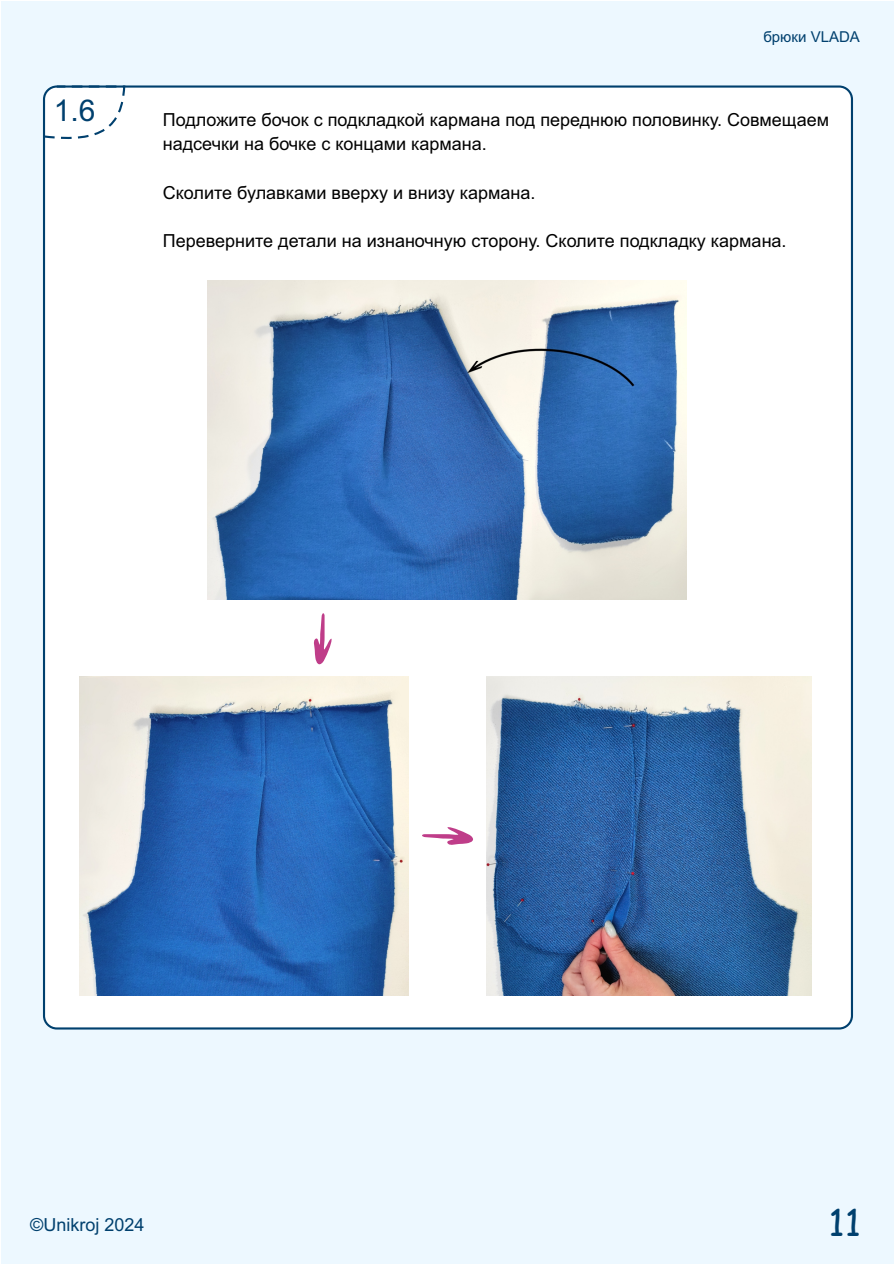
<style>
.page{position:relative;width:896px;height:1266px;background:#fff}
.page>*{position:absolute;margin:0;border:0;box-sizing:border-box;transform-origin:0 0}
.t1{font:36px "Comic Sans MS";color:#00406e}
.t2{font:30px "Arial";color:#00406e}
.t3{font:18px/24.2px "Arial";color:#000}
.t4{font:18px "Arial";color:#00406e}
.t5{font:15px "Arial";color:#00406e}
</style>
<div class="page">
<div style="left:2px;top:2px;width:892px;height:1262px;background:#edf8ff"></div>
<div style="left:43px;top:85px;width:810px;height:944px;background:#fff;border:2px solid #00406e;border-radius:13px"></div>
<svg style="left:42px;top:85px;width:84px;height:58px"></svg>
<img style="left:80px;top:676px;width:329px;height:319px">
<img style="left:486px;top:676px;width:326px;height:319px">
<svg style="left:422px;top:827px;width:51px;height:18px"></svg>
<svg style="left:313px;top:613px;width:19px;height:52px"></svg>
<img style="left:208px;top:281px;width:478px;height:318px">
<h2 class="t2" style="left:54px;top:100px;width:43px">1.6</h2>
<p class="t5" style="left:763px;top:31px;width:98px">брюки VLADA</p>
<p class="t3" style="left:163px;top:109px;width:668px">Подложите бочок с подкладкой кармана под переднюю половинку. Совмещаем надсечки на бочке с концами кармана.</p>
<p class="t3" style="left:163px;top:182px;width:374px">Сколите булавками вверху и внизу кармана.</p>
<p class="t3" style="left:163px;top:230px;width:625px">Переверните детали на изнаночную сторону. Сколите подкладку кармана.</p>
<p class="t4" style="left:30px;top:1218px;width:116px">©Unikroj 2024</p>
<h1 class="t1" style="left:829px;top:1207px;width:34px">11</h1>
</div>
